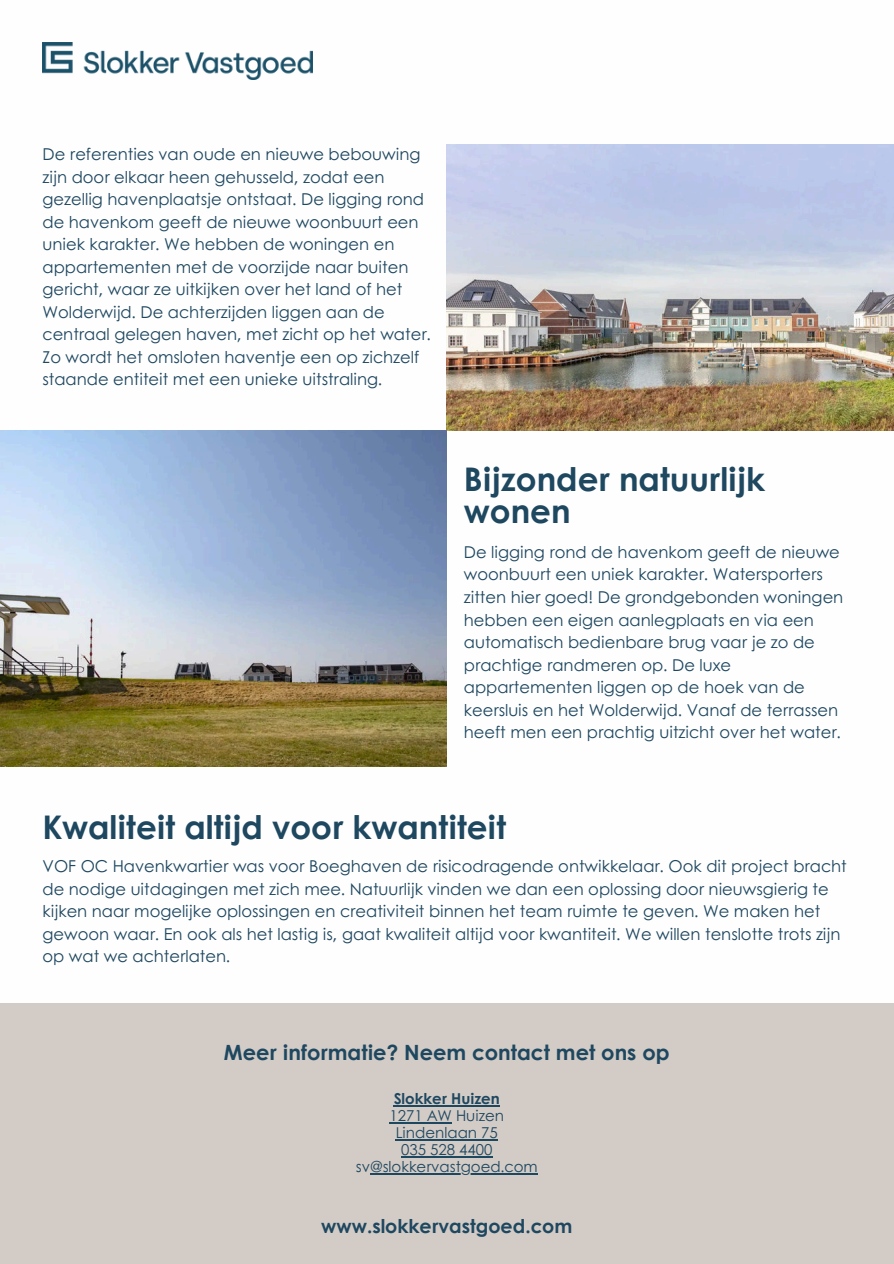
<style>
.page{position:relative;width:894px;height:1264px;background:#fff}
.page>*{position:absolute;margin:0;border:0;box-sizing:border-box;transform-origin:0 0}
.t1{font:700 32.55px/32.2px "Century Gothic";color:#1e4760}
.t2{font:700 21px "Century Gothic";color:#1e4760}
.t3{font:700 19.05px "Century Gothic";color:#1e4760}
.t4{font:16.35px/22.5px "Century Gothic";color:#1e4760}
.t5{font:15px/17px "Century Gothic";color:#1e4760;text-align:center}
.t6{font:700 15px "Century Gothic";color:#1e4760}
</style>
<div class="page">
<img style="left:43px;top:43px;width:270px;height:37px">
<div style="left:0;top:1002px;width:893px;height:261px;background:#d3cbc5"></div>
<img style="left:446px;top:145px;width:447px;height:285px">
<img style="left:0;top:431px;width:447px;height:335px">
<hr style="left:393px;top:1105px;width:106px;height:1px;background:#1e4760">
<hr style="left:389px;top:1122px;width:62px;height:1px;background:#1e4760">
<hr style="left:395px;top:1139px;width:103px;height:1px;background:#1e4760">
<hr style="left:401px;top:1156px;width:91px;height:1px;background:#1e4760">
<hr style="left:370px;top:1173px;width:167px;height:1px;background:#1e4760">
<p class="t4" style="left:43px;top:143px;width:389px">De referenties van oude en nieuwe bebouwing zijn door elkaar heen gehusseld, zodat een gezellig havenplaatsje ontstaat. De ligging rond de havenkom geeft de nieuwe woonbuurt een uniek karakter. We hebben de woningen en appartementen met de voorzijde naar buiten gericht, waar ze uitkijken over het land of het Wolderwijd. De achterzijden liggen aan de centraal gelegen haven, met zicht op het water.<br>Zo wordt het omsloten haventje een op zichzelf staande entiteit met een unieke uitstraling.</p>
<h1 class="t1" style="left:463px;top:462px;width:303px">Bijzonder natuurlijk wonen</h1>
<p class="t4" style="left:463px;top:540px;width:381px">De ligging rond de havenkom geeft de nieuwe woonbuurt een uniek karakter. Watersporters zitten hier goed! De grondgebonden woningen hebben een eigen aanlegplaats en via een automatisch bedienbare brug vaar je zo de prachtige randmeren op. De luxe appartementen liggen op de hoek van de keersluis en het Wolderwijd. Vanaf de terrassen heeft men een prachtig uitzicht over het water.</p>
<h1 class="t1" style="left:43px;top:810px;width:465px">Kwaliteit altijd voor kwantiteit</h1>
<p class="t4" style="left:43px;top:854px;width:805px">VOF OC Havenkwartier was voor Boeghaven de risicodragende ontwikkelaar. Ook dit project bracht de nodige uitdagingen met zich mee. Natuurlijk vinden we dan een oplossing door nieuwsgierig te kijken naar mogelijke oplossingen en creativiteit binnen het team ruimte te geven. We maken het gewoon waar. En ook als het lastig is, gaat kwaliteit altijd voor kwantiteit. We willen tenslotte trots zijn op wat we achterlaten.</p>
<p class="t2" style="left:224px;top:1038px;width:447px">Meer informatie? Neem contact met ons op</p>
<p class="t6" style="left:393px;top:1089px;width:108px">Slokker Huizen</p>
<p class="t5" style="left:356px;top:1107px;width:183px">1271 AW Huizen<br>Lindenlaan 75<br>035 528 4400 sv@slokkervastgoed.com</p>
<p class="t3" style="left:321px;top:1213px;width:253px">www.slokkervastgoed.com</p>
</div>
